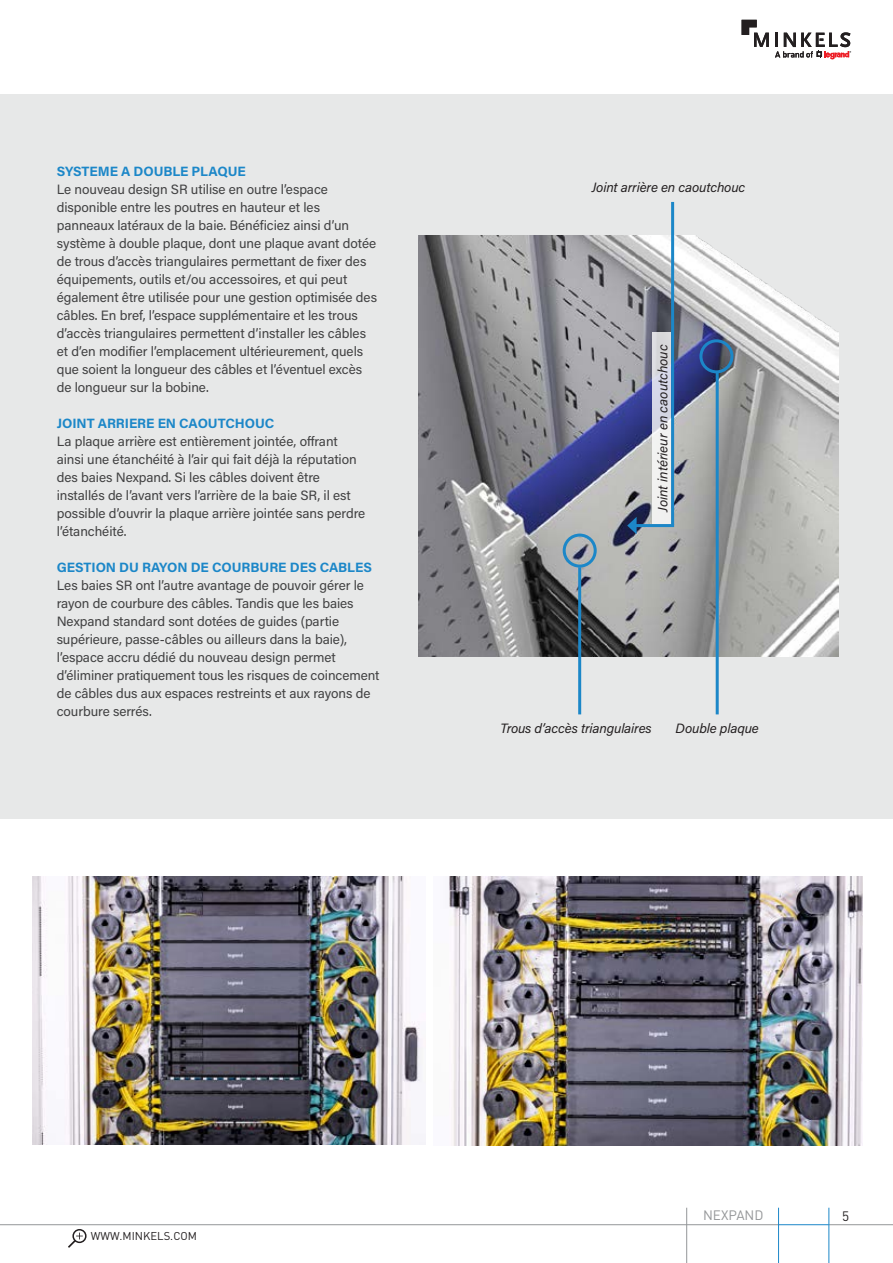
<style>
.page{position:relative;width:893px;height:1263px;background:#fff}
.page>*{position:absolute;margin:0;border:0;box-sizing:border-box;transform-origin:0 0}
.t1{font:13.5px/18px "Acumin Pro";letter-spacing:-.005em;color:#414142}
.t2{font:italic 13.5px "Acumin Pro";letter-spacing:-.01em;color:#231f20}
.t3{font:700 13.5px "Acumin Pro";letter-spacing:-.005em;color:#1c87c8}
.t4{font:13.5px "DIN Pro";color:#949698}
.t5{font:13.5px "DIN Pro";color:#231f20}
.t6{font:11.25px "DIN Pro";color:#231f20}
</style>
<div class="page">
<svg style="left:742px;top:20px;width:27px;height:27px"></svg>
<svg style="left:775px;top:32px;width:76px;height:28px"></svg>
<hr style="left:0;top:1224px;width:779px;height:1px;background:#949698">
<hr style="left:778px;top:1224px;width:51px;height:1px;background:#1c87c8">
<hr style="left:829px;top:1224px;width:64px;height:1px;background:#949698">
<hr style="left:686px;top:1208px;width:1px;height:55px;background:#949698">
<hr style="left:828px;top:1208px;width:1px;height:55px;background:#1c87c8">
<div style="left:72px;top:1229px;width:15px;height:14px;border:2px solid #231f20;border-radius:50%"></div>
<svg style="left:68px;top:1232px;width:15px;height:16px"></svg>
<hr style="left:778px;top:1208px;width:1px;height:55px;background:#1c87c8">
<div style="left:0;top:94px;width:893px;height:725px;background:#e7e8e8"></div>
<img style="left:418px;top:235px;width:421px;height:421px">
<hr style="left:671px;top:202px;width:3px;height:323px;background:#1c87c8">
<div style="left:563px;top:534px;width:34px;height:34px;border:3px solid #1c87c8;border-radius:50%"></div>
<hr style="left:578px;top:567px;width:3px;height:147px;background:#1c87c8">
<div style="left:699px;top:339px;width:34px;height:34px;border:3px solid #1c87c8;border-radius:50%"></div>
<hr style="left:716px;top:373px;width:3px;height:341px;background:#1c87c8">
<hr style="left:634px;top:524px;width:40px;height:3px;background:#1c87c8">
<svg style="left:627px;top:517px;width:10px;height:17px"></svg>
<svg style="left:652px;top:333px;width:19px;height:191px;fill:#f0f0ef"></svg>
<img style="left:449px;top:876px;width:414px;height:269px">
<img style="left:32px;top:876px;width:394px;height:269px">
<p class="t3" style="left:57px;top:162px;width:191px">SYSTEME A DOUBLE PLAQUE</p>
<p class="t1" style="left:57px;top:180px;width:322px">Le nouveau design SR utilise en outre l’espace disponible entre les poutres en hauteur et les panneaux latéraux de la baie. Bénéficiez ainsi d’un système à double plaque, dont une plaque avant dotée de trous d’accès triangulaires permettant de fixer des équipements, outils et/ou accessoires, et qui peut également être utilisée pour une gestion optimisée des câbles. En bref, l’espace supplémentaire et les trous d’accès triangulaires permettent d’installer les câbles et d’en modifier l’emplacement ultérieurement, quels que soient la longueur des câbles et l’éventuel excès de longueur sur la bobine.</p>
<p class="t3" style="left:57px;top:414px;width:219px">JOINT ARRIERE EN CAOUTCHOUC</p>
<p class="t1" style="left:57px;top:432px;width:310px">La plaque arrière est entièrement jointée, offrant ainsi une étanchéité à l’air qui fait déjà la réputation des baies Nexpand. Si les câbles doivent être installés de l’avant vers l’arrière de la baie SR, il est possible d’ouvrir la plaque arrière jointée sans perdre l’étanchéité.</p>
<p class="t3" style="left:57px;top:558px;width:317px">GESTION DU RAYON DE COURBURE DES CABLES</p>
<p class="t1" style="left:57px;top:576px;width:324px">Les baies SR ont l’autre avantage de pouvoir gérer le rayon de courbure des câbles. Tandis que les baies Nexpand standard sont dotées de guides (partie supérieure, passe-câbles ou ailleurs dans la baie), l’espace accru dédié du nouveau design permet d’éliminer pratiquement tous les risques de coincement de câbles dus aux espaces restreints et aux rayons de courbure serrés.</p>
<p class="t2" style="left:592px;top:178px;width:155px">Joint arrière en caoutchouc</p>
<p class="t2" style="left:653px;top:512px;width:169px;rotate:-90deg">Joint intérieur en caoutchouc</p>
<p class="t2" style="left:501px;top:719px;width:153px">Trous d’accès triangulaires</p>
<p class="t2" style="left:675px;top:718px;width:85px">Double plaque</p>
<p class="t6" style="left:91px;top:1227px;width:108px">WWW.MINKELS.COM</p>
<p class="t4" style="left:703px;top:1205px;width:62px">NEXPAND</p>
<p class="t5" style="left:842px;top:1205px;width:9px">5</p>
</div>
